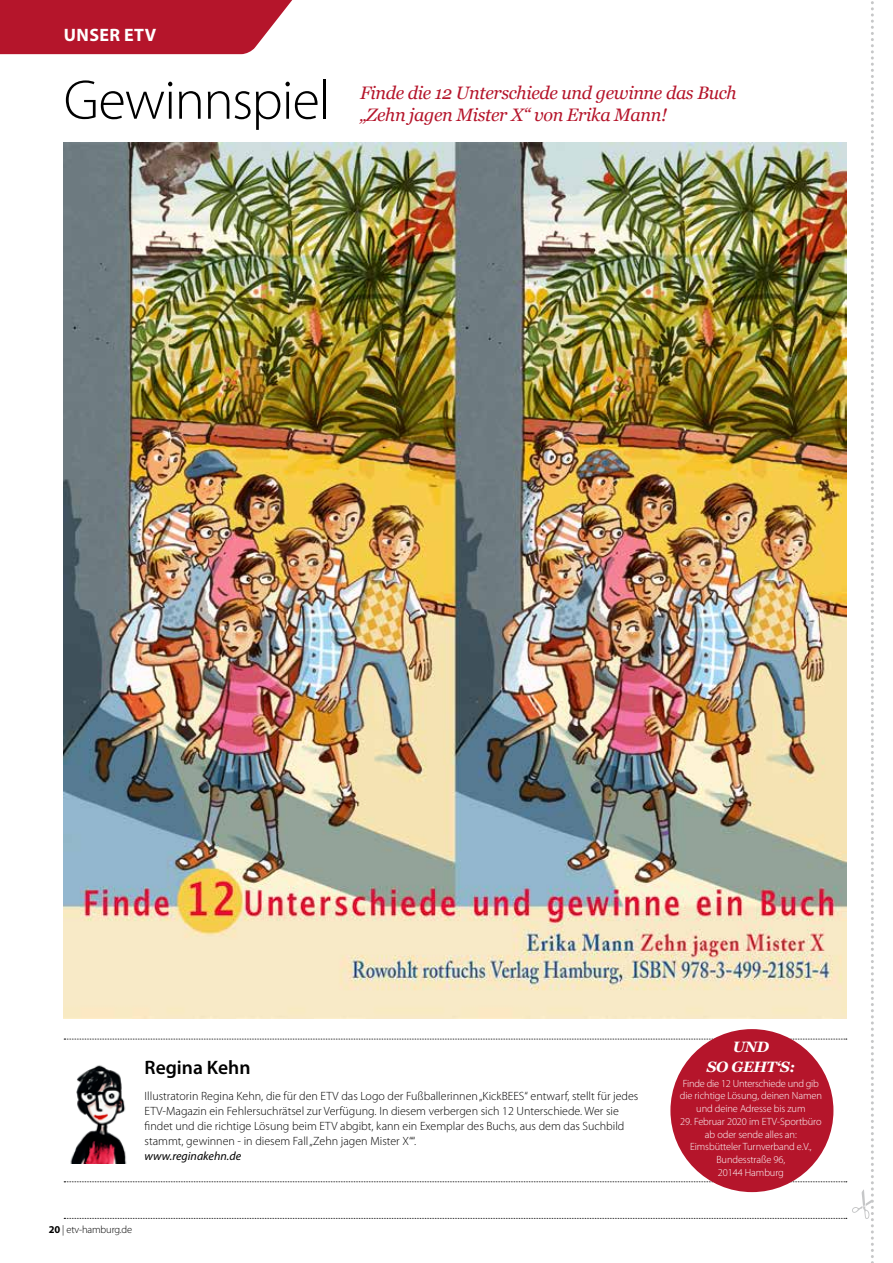
<style>
.page{position:relative;width:893px;height:1263px;background:#fff}
.page>*{position:absolute;margin:0;border:0;box-sizing:border-box;transform-origin:0 0}
.t1{font:300 56.25px "Myriad Pro";letter-spacing:-.02em;color:#000}
.t2{font:600 19.5px "Myriad Pro";color:#000}
.t3{font:italic 18px/22.5px "Georgia";letter-spacing:-.02em;color:#b5152b}
.t4{font:700 18px "Myriad Pro";letter-spacing:.02em;color:#fff}
.t5{font:italic 700 15px/19.5px "Georgia";letter-spacing:-.025em;color:#fff;text-align:center}
.t6{font:300 12px/15px "Myriad Pro";color:#000}
.t7{font:italic 12px "Myriad Pro";color:#000}
.t8{font:300 10.5px/12.8px "Myriad Pro";letter-spacing:-.01em;color:#fff;text-align:center}
.t9{font:300 10.5px "Myriad Pro";letter-spacing:-.015em;color:#000}
.s1{font-weight:700}
</style>
<div class="page">
<img style="left:0;top:0;width:874px;height:1263px">
<h3 class="t4" style="left:64px;top:23px;width:94px">UNSER ETV</h3>
<h1 class="t1" style="left:64px;top:69px;width:268px">Gewinnspiel</h1>
<h3 class="t3" style="left:360px;top:80px;width:378px">Finde die 12 Unterschiede und gewinne das Buch „Zehn jagen Mister X“ von Erika Mann!</h3>
<h2 class="t2" style="left:145px;top:1054px;width:107px">Regina Kehn</h2>
<p class="t6" style="left:145px;top:1088px;width:495px">Illustratorin Regina Kehn, die für den ETV das Logo der Fußballerinnen „KickBEES“ entwarf, stellt für jedes ETV-Magazin ein Fehlersuchrätsel zur Verfügung. In diesem verbergen sich 12 Unterschiede. Wer sie findet und die richtige Lösung beim ETV abgibt, kann ein Exemplar des Buchs, aus dem das Suchbild stammt, gewinnen - in diesem Fall „Zehn jagen Mister X““.</p>
<p class="t7" style="left:145px;top:1148px;width:98px">www.reginakehn.de</p>
<p class="t9" style="left:49px;top:1224px;width:85px"><span class="s1">20</span> | etv-hamburg.de</p>
<p class="t5" style="left:707px;top:1036px;width:89px">UND<br>SO GEHT‘S:</p>
<p class="t8" style="left:680px;top:1077px;width:144px">Finde die 12 Unterschiede und gib die richtige Lösung, deinen Namen und deine Adresse bis zum</p>
<p class="t8" style="left:680px;top:1115px;width:143px">29. Februar 2020 im ETV-Sportbüro ab oder sende alles an:<br>Eimsbütteler Turnverband e.V.,<br>Bundesstraße 96,<br>20144 Hamburg</p>
</div>
